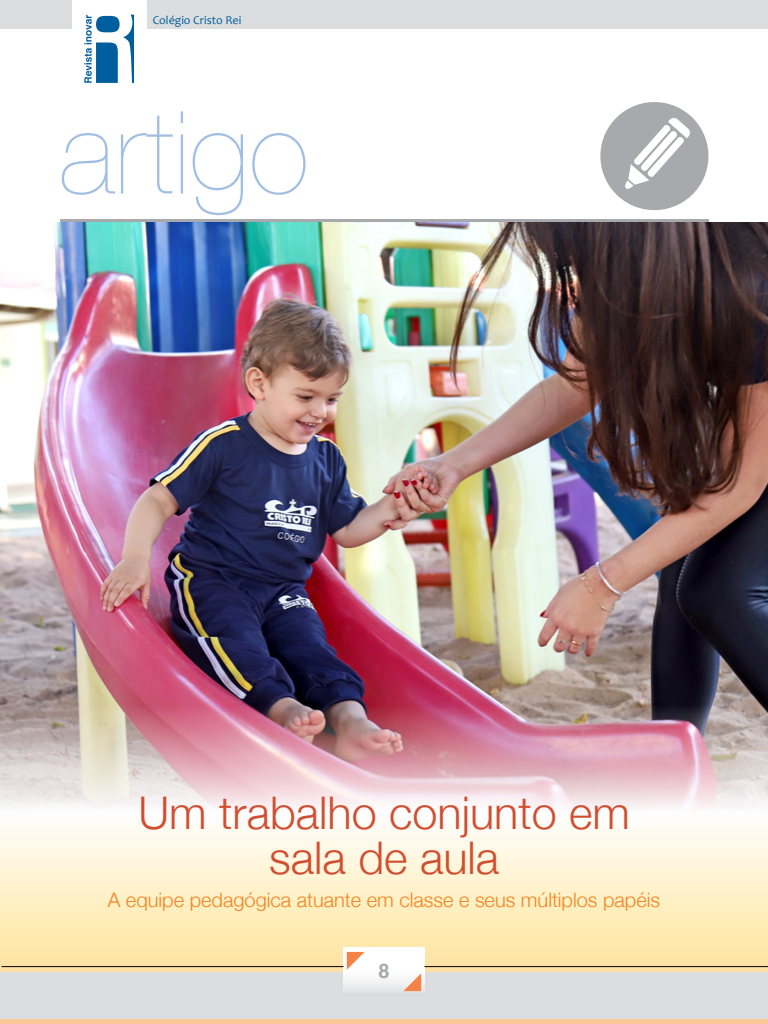
<style>
.page{position:relative;width:768px;height:1024px;background:#fff}
.page>*{position:absolute;margin:0;border:0;box-sizing:border-box;transform-origin:0 0}
.t1{font:200 115px "Helvetica Neue";color:#a1bee3}
.t2{font:300 45px/45px "Helvetica Neue";color:#d14e30;text-align:center}
.t3{font:300 20px "Helvetica Neue";color:#f58220}
.t4{font:700 20px "Helvetica";color:#a7a9ac}
.t5{font:12px "Candara";color:#005e9e}
</style>
<div class="page">
<svg style="left:0;top:844px;width:768px;height:180px;background:#feedc1"></svg>
<img style="left:0;top:222px;width:768px;height:622px">
<div style="left:0;top:972px;width:768px;height:47px;background:#dcddde"></div>
<div style="left:343px;top:948px;width:82px;height:48px;background:linear-gradient(to bottom,#fff,#e6e6e7)"></div>
<div style="left:0;top:0;width:768px;height:28px;background:#dcddde"></div>
<div style="left:73px;top:0;width:74px;height:96px;background:#fff"></div>
<svg style="left:347px;top:952px;width:18px;height:18px"></svg>
<svg style="left:403px;top:973px;width:18px;height:18px"></svg>
<hr style="left:425px;top:966px;width:343px;height:1px;background:#000">
<hr style="left:2px;top:966px;width:341px;height:1px;background:#000">
<svg style="left:84px;top:15px;width:50px;height:68px"></svg>
<svg style="left:600px;top:102px;width:109px;height:109px"></svg>
<hr style="left:60px;top:220px;width:648px;height:2px;background:#a7a9ac">
<p class="t5" style="left:153px;top:13px;width:90px">Colégio Cristo Rei</p>
<h1 class="t1" style="left:59px;top:63px;width:251px">artigo</h1>
<h2 class="t2" style="left:138px;top:788px;width:493px">Um trabalho conjunto em sala de aula</h2>
<p class="t3" style="left:108px;top:884px;width:554px">A equipe pedagógica atuante em classe e seus múltiplos papéis</p>
<p class="t4" style="left:378px;top:955px;width:13px">8</p>
</div>
